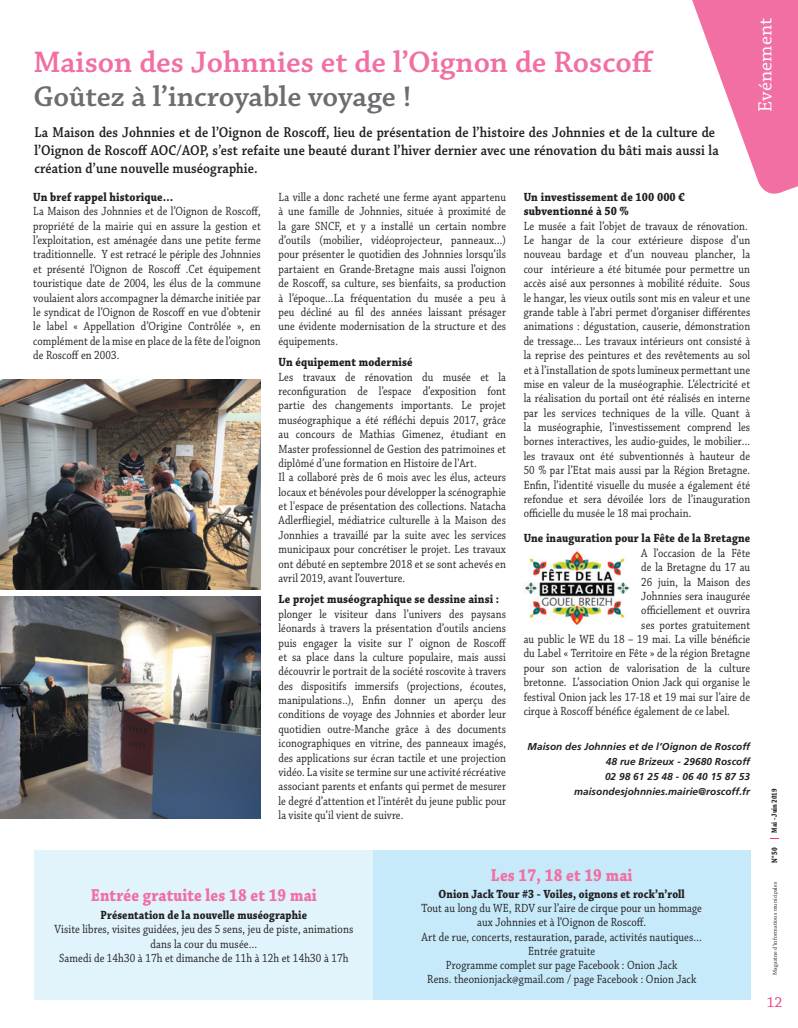
<style>
.page{position:relative;width:798px;height:1028px;background:#fff}
.page>*{position:absolute;margin:0;border:0;box-sizing:border-box;transform-origin:0 0}
.t1{font:600 31.25px "Chaparral Pro";color:#f16fa3}
.t2{font:600 30px "Chaparral Pro";color:#6c6d70}
.t3{font:20px "Chaparral Pro";letter-spacing:.005em;color:#fff}
.t4{font:700 18.25px "Chaparral Pro";letter-spacing:.01em;color:#f16fa3;scale:.85 1}
.t5{font:600 15px/18px "Chaparral Pro";letter-spacing:.01em;color:#231f20;scale:.88 1}
.t6{font:15px "Chaparral Pro";color:#ef377f}
.t7{font:12.5px/14.4px "Chaparral Pro";letter-spacing:.01em;color:#231f20;text-align:justify;scale:.84 1}
.t8{font:12.5px/14px "Chaparral Pro";letter-spacing:.01em;color:#231f20;text-align:center;scale:.85 1}
.t9{font:700 12.5px/14.4px "Chaparral Pro";letter-spacing:.01em;color:#231f20;scale:.88 1}
.t10{font:700 12.5px "Chaparral Pro";letter-spacing:.01em;color:#231f20;scale:.85 1}
.t11{font:700 12.5px "Chaparral Pro";letter-spacing:.01em;color:#231f20;scale:.87 1}
.t12{font:italic 700 10px/15px "Frutiger";letter-spacing:.005em;color:#231f20;text-align:right}
.t13{font:700 8.25px "Chaparral Pro";color:#231f20;scale:.8 1}
.t14{font:700 7.75px "Chaparral Pro";color:#231f20;scale:.8 1}
.t15{font:5.75px "Chaparral Pro";letter-spacing:.02em;color:#231f20}
</style>
<div class="page">
<div style="left:34px;top:850px;width:339px;height:149px;background:#e1f4fc"></div>
<div style="left:373px;top:850px;width:377px;height:149px;background:#c6eafa"></div>
<svg style="left:692px;top:0;width:105px;height:194px"></svg>
<img style="left:0;top:380px;width:261px;height:210px">
<img style="left:0;top:597px;width:261px;height:222px">
<img style="left:523px;top:551px;width:106px;height:75px">
<h1 class="t1" style="left:33px;top:44px;width:621px">Maison des Johnnies et de l’Oignon de Roscoff</h1>
<h2 class="t2" style="left:33px;top:79px;width:379px">Goûtez à l’incroyable voyage !</h2>
<p class="t5" style="left:34px;top:124px;width:779px">La Maison des Johnnies et de l’Oignon de Roscoff, lieu de présentation de l’histoire des Johnnies et de la culture de l’Oignon de Roscoff AOC/AOP, s’est refaite une beauté durant l’hiver dernier avec une rénovation du bâti mais aussi la création d’une nouvelle muséographie.</p>
<h3 class="t3" style="left:753px;top:112px;width:96px;rotate:-90deg">Evénement</h3>
<p class="t9" style="left:33px;top:190px;width:160px">Un bref rappel historique…</p>
<p class="t7" style="left:33px;top:205px;width:272px">La Maison des Johnnies et de l’Oignon de Roscoff, propriété de la mairie qui en assure la gestion et l’exploitation, est aménagée dans une petite ferme traditionnelle. Y est retracé le périple des Johnnies et présenté l’Oignon de Roscoff .Cet équipement touristique date de 2004, les élus de la commune voulaient alors accompagner la démarche initiée par le syndicat de l’Oignon de Roscoff en vue d’obtenir le label « Appellation d’Origine Contrôlée », en complément de la mise en place de la fête de l’oignon de Roscoff en 2003.</p>
<p class="t7" style="left:278px;top:190px;width:272px">La ville a donc racheté une ferme ayant appartenu à une famille de Johnnies, située à proximité de la gare SNCF, et y a installé un certain nombre d’outils (mobilier, vidéoprojecteur, panneaux…) pour présenter le quotidien des Johnnies lorsqu’ils partaient en Grande-Bretagne mais aussi l’oignon de Roscoff, sa culture, ses bienfaits, sa production à l’époque…La fréquentation du musée a peu à peu décliné au fil des années laissant présager une évidente modernisation de la structure et des équipements.</p>
<p class="t9" style="left:278px;top:355px;width:154px">Un équipement modernisé</p>
<p class="t7" style="left:278px;top:370px;width:272px;text-align:left">Les travaux de rénovation du musée et la reconfiguration de l’espace d’exposition font partie des changements importants. Le projet muséographique a été réfléchi depuis 2017, grâce au concours de Mathias Gimenez, étudiant en Master professionnel de Gestion des patrimoines et diplômé d’une formation en Histoire de l'Art.<br>Il a collaboré près de 6 mois avec les élus, acteurs locaux et bénévoles pour développer la scénographie et l'espace de présentation des collections. Natacha Adlerfliegiel, médiatrice culturelle à la Maison des Jonnhies a travaillé par la suite avec les services municipaux pour concrétiser le projet. Les travaux ont débuté en septembre 2018 et se sont achevés en avril 2019, avant l’ouverture.</p>
<p class="t9" style="left:278px;top:593px;width:252px">Le projet muséographique se dessine ainsi :</p>
<p class="t7" style="left:278px;top:607px;width:272px">plonger le visiteur dans l’univers des paysans léonards à travers la présentation d’outils anciens puis engager la visite sur l’ oignon de Roscoff et sa place dans la culture populaire, mais aussi découvrir le portrait de la société roscovite à travers des dispositifs immersifs (projections, écoutes, manipulations..), Enfin donner un aperçu des conditions de voyage des Johnnies et aborder leur quotidien outre-Manche grâce à des documents iconographiques en vitrine, des panneaux imagés, des applications sur écran tactile et une projection vidéo. La visite se termine sur une activité récréative associant parents et enfants qui permet de mesurer le degré d’attention et l’intérêt du jeune public pour la visite qu’il vient de suivre.</p>
<p class="t9" style="left:523px;top:190px;width:184px">Un investissement de 100 000 € subventionné à 50 %</p>
<p class="t7" style="left:523px;top:219px;width:271px;text-align:left">Le musée a fait l’objet de travaux de rénovation.<br>Le hangar de la cour extérieure dispose d’un nouveau bardage et d’un nouveau plancher, la cour intérieure a été bitumée pour permettre un accès aisé aux personnes à mobilité réduite. Sous le hangar, les vieux outils sont mis en valeur et une grande table à l’abri permet d’organiser différentes animations : dégustation, causerie, démonstration de tressage… Les travaux intérieurs ont consisté à la reprise des peintures et des revêtements au sol et à l’installation de spots lumineux permettant une mise en valeur de la muséographie. L’électricité et la réalisation du portail ont été réalisés en interne par les services techniques de la ville. Quant à la muséographie, l’investissement comprend les bornes interactives, les audio-guides, le mobilier… les travaux ont été subventionnés à hauteur de 50 % par l’Etat mais aussi par la Région Bretagne.<br>Enfin, l’identité visuelle du musée a également été refondue et sera dévoilée lors de l’inauguration officielle du musée le 18 mai prochain.</p>
<p class="t11" style="left:523px;top:531px;width:262px">Une inauguration pour la Fête de la Bretagne</p>
<p class="t7" style="left:641px;top:546px;width:131px">A l’occasion de la Fête</p>
<p class="t7" style="left:641px;top:560px;width:131px">de la Bretagne du 17 au</p>
<p class="t7" style="left:641px;top:575px;width:131px">26 juin, la Maison des</p>
<p class="t7" style="left:641px;top:589px;width:131px">Johnnies sera inaugurée</p>
<p class="t7" style="left:641px;top:603px;width:131px">officiellement et ouvrira</p>
<p class="t7" style="left:641px;top:618px;width:131px">ses portes gratuitement</p>
<p class="t7" style="left:523px;top:632px;width:271px">au public le WE du 18 – 19 mai. La ville bénéficie</p>
<p class="t7" style="left:523px;top:646px;width:271px">du Label « Territoire en Fête » de la région Bretagne</p>
<p class="t7" style="left:523px;top:661px;width:271px">pour son action de valorisation de la culture</p>
<p class="t7" style="left:523px;top:675px;width:271px">bretonne. L’association Onion Jack qui organise le</p>
<p class="t7" style="left:523px;top:690px;width:271px">festival Onion jack les 17-18 et 19 mai sur l’aire de</p>
<p class="t7" style="left:523px;top:704px;width:246px">cirque à Roscoff bénéfice également de ce label.</p>
<p class="t12" style="left:527px;top:739px;width:224px">Maison des Johnnies et de l’Oignon de Roscoff 48 rue Brizeux - 29680 Roscoff<br>02 98 61 25 48 - 06 40 15 87 53 maisondesjohnnies.mairie@roscoff.fr</p>
<h3 class="t4" style="left:91px;top:884px;width:267px">Entrée gratuite les 18 et 19 mai</h3>
<p class="t10" style="left:101px;top:907px;width:244px">Présentation de la nouvelle muséographie</p>
<p class="t8" style="left:54px;top:923px;width:353px">Visite libres, visites guidées, jeu des 5 sens, jeu de piste, animations dans la cour du musée…<br>Samedi de 14h30 à 17h et dimanche de 11h à 12h et 14h30 à 17h</p>
<h3 class="t4" style="left:490px;top:864px;width:168px">Les 17, 18 et 19 mai</h3>
<p class="t10" style="left:438px;top:887px;width:291px">Onion Jack Tour #3 - Voiles, oignons et rock’n’roll</p>
<p class="t8" style="left:421px;top:902px;width:331px">Tout au long du WE, RDV sur l’aire de cirque pour un hommage aux Johnnies et à l’Oignon de Roscoff.<br>Art de rue, concerts, restauration, parade, activités nautiques… Entrée gratuite<br>Programme complet sur page Facebook : Onion Jack<br>Rens. theonionjack@gmail.com / page Facebook : Onion Jack</p>
<p class="t14" style="left:769px;top:832px;width:57px;rotate:-90deg">Mai - Juin 2019</p>
<p class="t13" style="left:769px;top:863px;width:21px;rotate:-90deg">N°50</p>
<p class="t15" style="left:771px;top:974px;width:94px;rotate:-90deg">Magazine d’informations municipales</p>
<p class="t6" style="left:766px;top:993px;width:17px">12</p>
</div>
